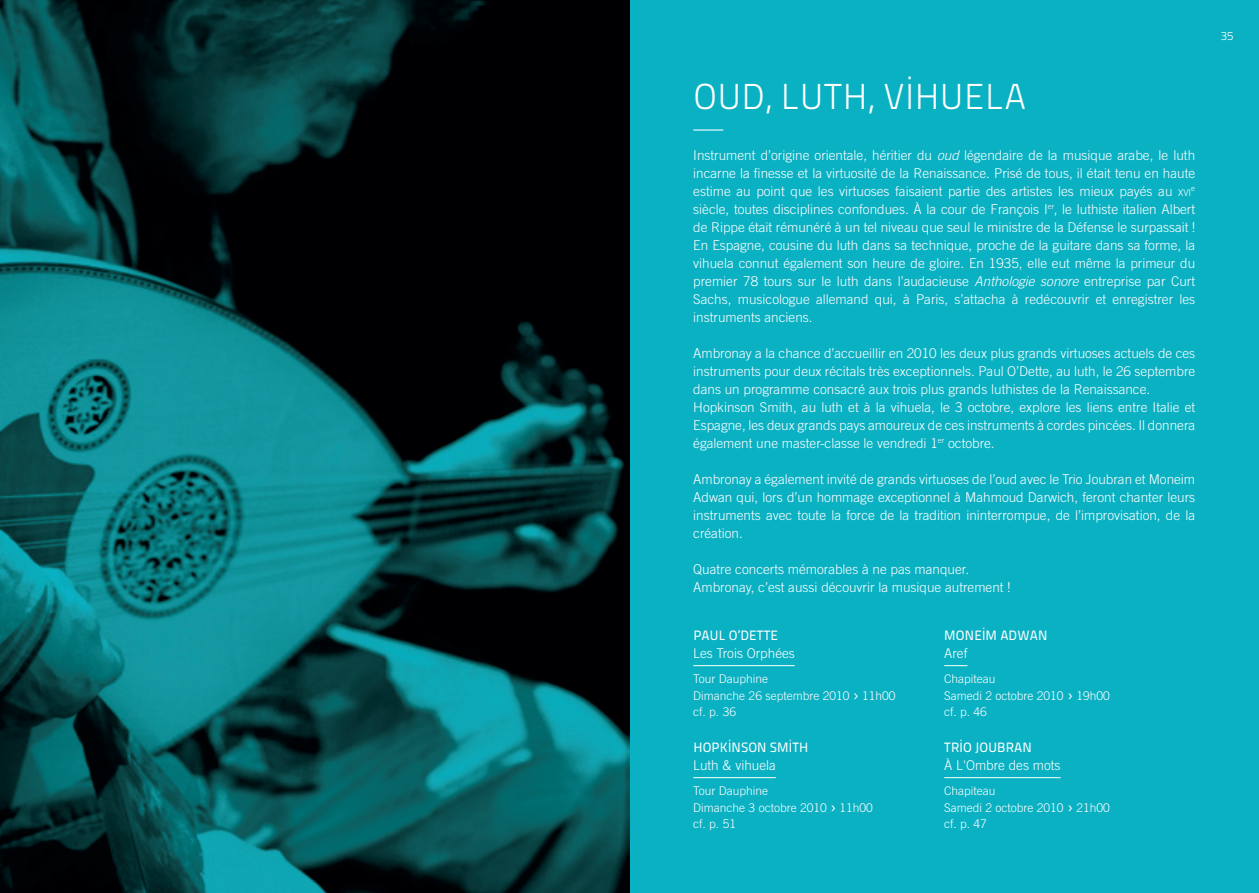
<style>
.page{position:relative;width:1259px;height:893px;background:#fff}
.page>*{position:absolute;margin:0;border:0;box-sizing:border-box;transform-origin:0 0}
.t1{font:36px "Titillium Maps 26 L 250 wt";letter-spacing:.02em;color:#fff}
.t2{font:30px "Titillium Maps 26 L 1 wt";color:#fff}
.t3{font:300 13.5px/18px "Trade Gothic";color:#fff;text-align:justify}
.t4{font:13.5px "Titillium Maps 26 L 500 wt";letter-spacing:.01em;color:#fff}
.t5{font:300 12px/16.5px "Trade Gothic";color:#fff}
.t6{font:12px "Titillium Maps 26 L 250 wt";color:#fff}
.t7{font:300 7.8px "Trade Gothic";color:#fff}
.s1{font-style:italic}
.s2{font-size:9.45px}
.s3{font-weight:400;font-size:18px}
</style>
<div class="page">
<div style="left:629px;top:0;width:630px;height:893px;background:#09b1c3"></div>
<img style="left:0;top:0;width:629px;height:893px">
<hr style="left:693px;top:665px;width:102px;height:1px;background:#fff">
<hr style="left:693px;top:777px;width:83px;height:1px;background:#fff">
<svg style="left:944px;top:665px;width:23px;height:1px"></svg>
<hr style="left:944px;top:777px;width:116px;height:1px;background:#fff">
<h1 class="t1" style="left:693px;top:71px;width:331px">OUD, LUTH, VİH UELA</h1>
<h2 class="t2" style="left:693px;top:107px;width:31px">—</h2>
<p class="t3" style="left:693px;top:146px;width:503px">Instrument d’origine orientale, héritier du <span class="s1">oud</span> légendaire de la musique arabe, le luth incarne la finesse et la virtuosité de la Renaissance. Prisé de tous, il était tenu en haute estime au point que les virtuoses faisaient partie des artistes les mieux payés au <span class="s2">xvi</span></p>
<p class="t7" style="left:1191px;top:184px;width:5px">e</p>
<p class="t3" style="left:693px;top:200px;width:503px">siècle, toutes disciplines confondues. À la cour de François I<sup>er</sup>, le luthiste italien Albert de Rippe était rémunéré à un tel niveau que seul le ministre de la Défense le surpassait !<br>En Espagne, cousine du luth dans sa technique, proche de la guitare dans sa forme, la vihuela connut également son heure de gloire. En 1935, elle eut même la primeur du premier 78 tours sur le luth dans l’audacieuse <span class="s1">Anthologie sonore</span> entreprise par Curt Sachs, musicologue allemand qui, à Paris, s’attacha à redécouvrir et enregistrer les instruments anciens.</p>
<p class="t3" style="left:693px;top:344px;width:503px;text-align:left">Ambronay a la chance d’accueillir en 2010 les deux plus grands virtuoses actuels de ces instruments pour deux récitals très exceptionnels. Paul O’Dette, au luth, le 26 septembre dans un programme consacré aux trois plus grands luthistes de la Renaissance.<br>Hopkinson Smith, au luth et à la vihuela, le 3 octobre, explore les liens entre Italie et Espagne, les deux grands pays amoureux de ces instruments à cordes pincées. Il donnera également une master-classe le vendredi 1<sup>er</sup> octobre.</p>
<p class="t3" style="left:693px;top:470px;width:503px">Ambronay a également invité de grands virtuoses de l’oud avec le Trio Joubran et Moneim Adwan qui, lors d’un hommage exceptionnel à Mahmoud Darwich, feront chanter leurs instruments avec toute la force de la tradition ininterrompue, de l’improvisation, de la création.</p>
<p class="t3" style="left:693px;top:560px;width:319px">Quatre concerts mémorables à ne pas manquer.<br>Ambronay, c’est aussi découvrir la musique autrement !</p>
<p class="t4" style="left:693px;top:625px;width:86px">PAUL O’DETTE</p>
<p class="t3" style="left:693px;top:644px;width:103px">Les Trois Orphées</p>
<p class="t5" style="left:693px;top:670px;width:204px">Tour Dauphine<br>Dimanche 26 septembre 2010 <span class="s3">›</span> 11h00 cf. p. 36</p>
<p class="t4" style="left:693px;top:737px;width:116px">HOPKİNSON SMİTH</p>
<p class="t3" style="left:693px;top:756px;width:84px">Luth &amp; vihuela</p>
<p class="t5" style="left:693px;top:782px;width:181px">Tour Dauphine<br>Dimanche 3 octobre 2010 <span class="s3">›</span> 11h00 cf. p. 51</p>
<p class="t4" style="left:944px;top:625px;width:105px">MONEİM ADWAN</p>
<p class="t3" style="left:944px;top:644px;width:25px">Aref</p>
<p class="t5" style="left:944px;top:670px;width:167px">Chapiteau<br>Samedi 2 octobre 2010 <span class="s3">›</span> 19h00 cf. p. 46</p>
<p class="t4" style="left:944px;top:737px;width:89px">TRİO JOUBRAN</p>
<p class="t3" style="left:944px;top:756px;width:118px">À L'Ombre des mots</p>
<p class="t5" style="left:944px;top:782px;width:167px">Chapiteau<br>Samedi 2 octobre 2010 <span class="s3">›</span> 21h00 cf. p. 47</p>
<p class="t6" style="left:1220px;top:27px;width:14px">35</p>
</div>
